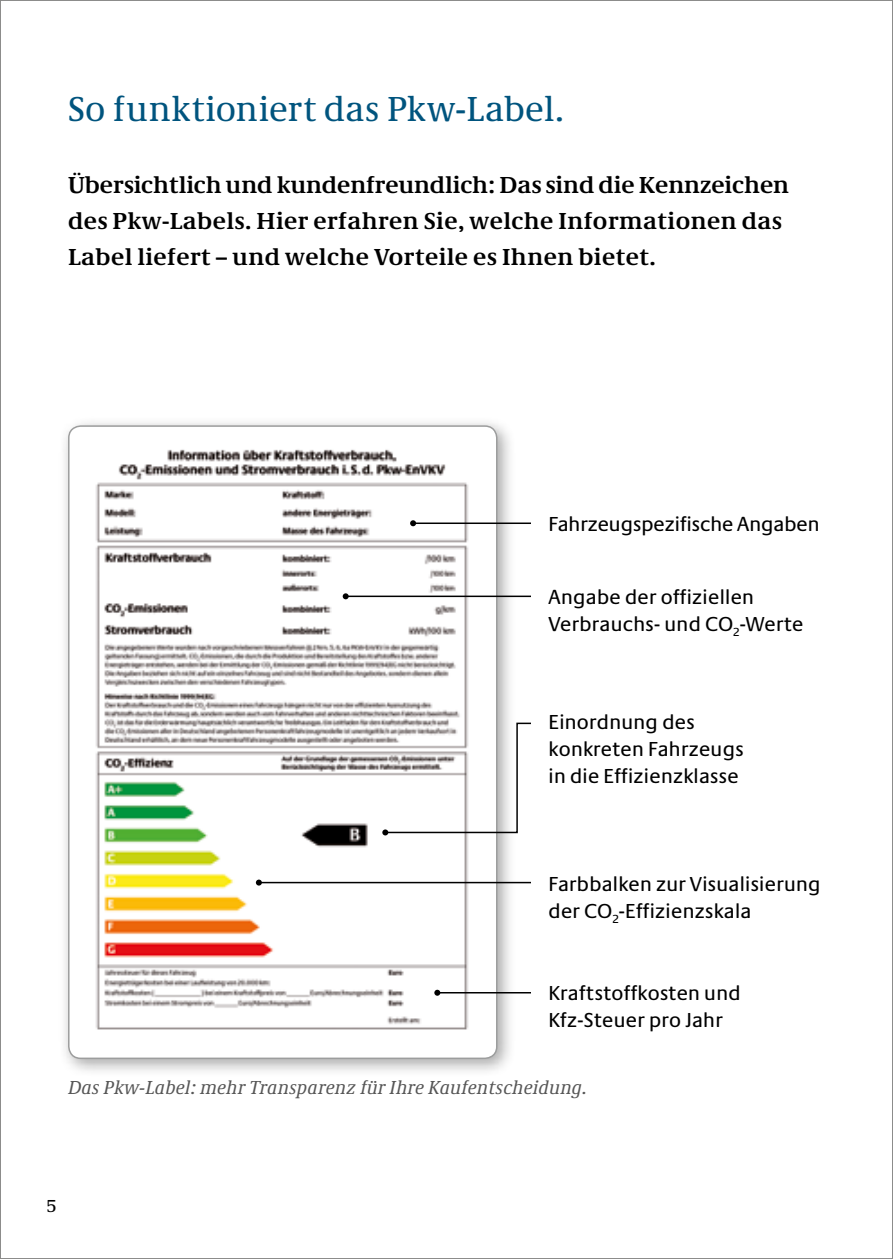
<style>
.page{position:relative;width:893px;height:1259px;background:#fff}
.page>*{position:absolute;margin:0;border:0;box-sizing:border-box;transform-origin:0 0}
.t1{font:36px "Neue Demos";letter-spacing:.015em;color:#00547e}
.t2{font:700 24px/36px "Neue Demos";letter-spacing:.02em;color:#000}
.t3{font:21px/27px "Neue Praxis";letter-spacing:.015em;color:#000}
.t4{font:italic 19.5px "Neue Demos";letter-spacing:.01em;color:#565656}
.t5{font:18px "Neue Demos";color:#000}
</style>
<div class="page">
<div style="left:58px;top:415px;width:457px;height:662px;background:#000;opacity:.35"></div>
<div style="left:69px;top:426px;width:428px;height:632px;background:#fff;border-radius:12px"></div>
<img style="left:95px;top:449px;width:399px;height:581px">
<div style="left:68px;top:425px;width:429px;height:634px;border:2px solid #9c9d9d;border-radius:12px"></div>
<hr style="left:413px;top:522px;width:120px;height:2px;background:#000">
<svg style="left:410px;top:520px;width:6px;height:6px"></svg>
<hr style="left:346px;top:595px;width:187px;height:2px;background:#000">
<svg style="left:343px;top:593px;width:6px;height:6px"></svg>
<svg style="left:382px;top:722px;width:149px;height:113px"></svg>
<hr style="left:437px;top:992px;width:96px;height:1px;background:#000">
<svg style="left:434px;top:989px;width:6px;height:6px"></svg>
<hr style="left:259px;top:882px;width:274px;height:1px;background:#000">
<svg style="left:256px;top:879px;width:6px;height:6px"></svg>
<div style="left:531px;top:505px;width:18px;height:548px;background:#fff"></div>
<h1 class="t1" style="left:68px;top:87px;width:497px">So funktioniert das Pkw-Label.</h1>
<p class="t2" style="left:68px;top:167px;width:722px">Übersichtlich und kundenfreundlich: Das sind die Kennzeichen des Pkw-Labels. Hier erfahren Sie, welche Informationen das<br>Label liefert – und welche Vorteile es Ihnen bietet.</p>
<p class="t3" style="left:549px;top:510px;width:273px">Fahrzeugspezifische Angaben</p>
<p class="t3" style="left:549px;top:583px;width:256px">Angabe der offiziellen<br>Verbrauchs- und CO<sub>2</sub>-Werte</p>
<p class="t3" style="left:549px;top:708px;width:197px">Einordnung des konkreten Fahrzeugs in die Effizienzklasse</p>
<p class="t3" style="left:549px;top:870px;width:274px">Farbbalken zur Visualisierung der CO<sub>2</sub>-Effizienzskala</p>
<p class="t3" style="left:549px;top:979px;width:194px">Kraftstoffkosten und<br>Kfz-Steuer pro Jahr</p>
<p class="t4" style="left:68px;top:1075px;width:521px">Das Pkw-Label: mehr Transparenz für Ihre Kaufentscheidung.</p>
<p class="t5" style="left:47px;top:1195px;width:12px">5</p>
</div>
